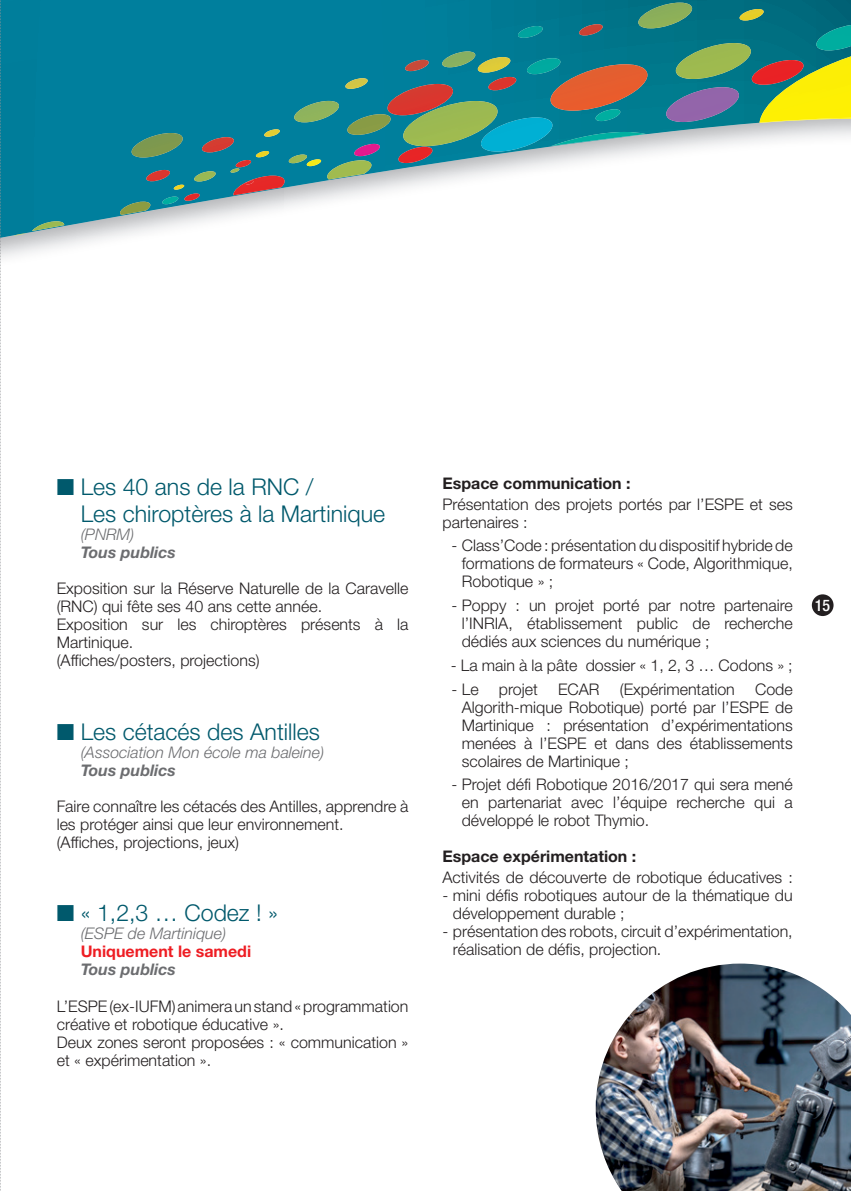
<style>
.page{position:relative;width:851px;height:1191px;background:#fff}
.page>*{position:absolute;margin:0;border:0;box-sizing:border-box;transform-origin:0 0}
.t1{font:300 23.2px/27.8px "Helvetica Neue";color:#00596c}
.t2{font:300 16px/18px "Helvetica Neue";color:#231f20}
.t3{font:italic 300 16px "Helvetica Neue";color:#6c6d70}
.t4{font:700 16px "Helvetica Neue";color:#231f20}
.t5{font:italic 700 16px "Helvetica Neue";color:#6c6d70}
.t6{font:700 16px "Helvetica Neue";color:#ee1d23}
.t7{font:500 condensed 16px "Helvetica Neue";color:#fff}
</style>
<div class="page">
<div style="left:811px;top:594px;width:22px;height:22px;background:#231f20;border-radius:50%"></div>
<svg style="left:1px;top:0;width:849px;height:238px"></svg>
<img style="left:759px;top:56px;width:91px;height:67px">
<img style="left:481px;top:117px;width:71px;height:35px">
<img style="left:403px;top:101px;width:94px;height:45px">
<img style="left:551px;top:132px;width:95px;height:14px">
<img style="left:666px;top:87px;width:72px;height:35px">
<img style="left:579px;top:24px;width:23px;height:11px">
<img style="left:345px;top:78px;width:22px;height:11px">
<svg style="left:256px;top:151px;width:13px;height:6px"></svg>
<img style="left:518px;top:26px;width:24px;height:12px">
<img style="left:405px;top:60px;width:23px;height:11px">
<img style="left:739px;top:9px;width:24px;height:12px">
<img style="left:442px;top:51px;width:33px;height:16px">
<img style="left:595px;top:111px;width:25px;height:10px">
<img style="left:146px;top:170px;width:24px;height:11px">
<img style="left:32px;top:221px;width:32px;height:10px">
<img style="left:233px;top:176px;width:51px;height:19px">
<svg style="left:174px;top:185px;width:10px;height:5px"></svg>
<img style="left:347px;top:114px;width:43px;height:21px">
<img style="left:289px;top:154px;width:18px;height:9px">
<svg style="left:230px;top:168px;width:9px;height:5px"></svg>
<img style="left:131px;top:133px;width:52px;height:24px">
<svg style="left:246px;top:181px;width:7px;height:3px"></svg>
<img style="left:194px;top:171px;width:22px;height:10px">
<img style="left:184px;top:193px;width:16px;height:8px">
<img style="left:264px;top:129px;width:16px;height:8px">
<img style="left:236px;top:160px;width:15px;height:7px">
<img style="left:162px;top:196px;width:16px;height:8px">
<img style="left:327px;top:160px;width:44px;height:19px">
<img style="left:387px;top:84px;width:66px;height:31px">
<img style="left:294px;top:101px;width:45px;height:21px">
<img style="left:202px;top:137px;width:32px;height:15px">
<img style="left:477px;top:57px;width:33px;height:16px">
<img style="left:527px;top:58px;width:33px;height:16px">
<img style="left:675px;top:43px;width:75px;height:36px">
<img style="left:816px;top:25px;width:34px;height:25px">
<img style="left:751px;top:60px;width:52px;height:25px">
<img style="left:354px;top:144px;width:26px;height:12px">
<img style="left:307px;top:159px;width:14px;height:7px">
<img style="left:398px;top:147px;width:34px;height:16px">
<img style="left:120px;top:202px;width:30px;height:13px">
<img style="left:488px;top:77px;width:28px;height:13px">
<img style="left:638px;top:3px;width:54px;height:25px">
<img style="left:550px;top:64px;width:97px;height:47px">
<img style="left:13px;top:233px;width:14px;height:3px">
<img style="left:595px;top:963px;width:255px;height:228px">
<svg style="left:0;top:0;width:1px;height:1191px"></svg>
<h1 class="t1" style="left:81px;top:472px;width:306px;text-indent:-24px">■ Les 40 ans de la RNC /<br>Les chiroptères à la Martinique</h1>
<p class="t3" style="left:81px;top:525px;width:55px">(PNRM)</p>
<p class="t5" style="left:81px;top:543px;width:96px">Tous publics</p>
<p class="t2" style="left:57px;top:579px;width:353px">Exposition sur la Réserve Naturelle de la Caravelle (RNC) qui fête ses 40 ans cette année.<br>Exposition sur les chiroptères présents à la Martinique.<br>(Affiches/posters, projections)</p>
<h1 class="t1" style="left:57px;top:717px;width:264px">■ Les cétacés des Antilles</h1>
<p class="t3" style="left:81px;top:742px;width:245px">(Association Mon école ma baleine)</p>
<p class="t5" style="left:81px;top:760px;width:96px">Tous publics</p>
<p class="t2" style="left:57px;top:797px;width:353px">Faire connaître les cétacés des Antilles, apprendre à les protéger ainsi que leur environnement. (Affiches, projections, jeux)</p>
<h1 class="t1" style="left:57px;top:898px;width:223px">■ « 1,2,3 … Codez ! »</h1>
<p class="t3" style="left:81px;top:924px;width:147px">(ESPE de Martinique)</p>
<p class="t6" style="left:81px;top:942px;width:172px">Uniquement le samedi</p>
<p class="t5" style="left:81px;top:960px;width:96px">Tous publics</p>
<p class="t2" style="left:57px;top:996px;width:353px">L’ESPE (ex-IUFM) animera un stand « programmation créative et robotique éducative ».<br>Deux zones seront proposées : « communication » et « expérimentation ».</p>
<p class="t4" style="left:442px;top:473px;width:190px">Espace communication :</p>
<p class="t2" style="left:442px;top:495px;width:351px">Présentation des projets portés par l’ESPE et ses partenaires :</p>
<p class="t2" style="left:461px;top:536px;width:332px;text-align:justify;text-indent:-10px">- Class’Code : présentation du dispositif hybride de formations de formateurs « Code, Algorithmique, Robotique » ;</p>
<p class="t2" style="left:461px;top:596px;width:332px;text-align:justify;text-indent:-10px">- Poppy : un projet porté par notre partenaire l’INRIA, établissement public de recherche dédiés aux sciences du numérique ;</p>
<p class="t2" style="left:450px;top:656px;width:343px">- La main à la pâte dossier « 1, 2, 3 … Codons » ;</p>
<p class="t2" style="left:451px;top:679px;width:29px">- Le</p>
<p class="t2" style="left:499px;top:679px;width:40px">projet</p>
<p class="t2" style="left:558px;top:679px;width:43px">ECAR</p>
<p class="t2" style="left:619px;top:679px;width:116px">(Expérimentation</p>
<p class="t2" style="left:461px;top:679px;width:332px;text-align:justify;text-indent:293px">Code Algorith-mique Robotique) porté par l’ESPE de Martinique : présentation d’expérimentations menées à l’ESPE et dans des établissements scolaires de Martinique ;</p>
<p class="t2" style="left:461px;top:775px;width:332px;text-align:justify;text-indent:-10px">- Projet défi Robotique 2016/2017 qui sera mené en partenariat avec l’équipe recherche qui a développé le robot Thymio.</p>
<p class="t4" style="left:442px;top:846px;width:195px">Espace expérimentation :</p>
<p class="t2" style="left:442px;top:868px;width:352px">Activités de découverte de robotique éducatives :</p>
<p class="t2" style="left:453px;top:886px;width:341px;text-indent:-10px">- mini défis robotiques autour de la thématique du développement durable ;</p>
<p class="t2" style="left:453px;top:922px;width:341px;text-indent:-10px">- présentation des robots, circuit d’expérimentation, réalisation de défis, projection.</p>
<p class="t7" style="left:814px;top:595px;width:17px">15</p>
</div>
